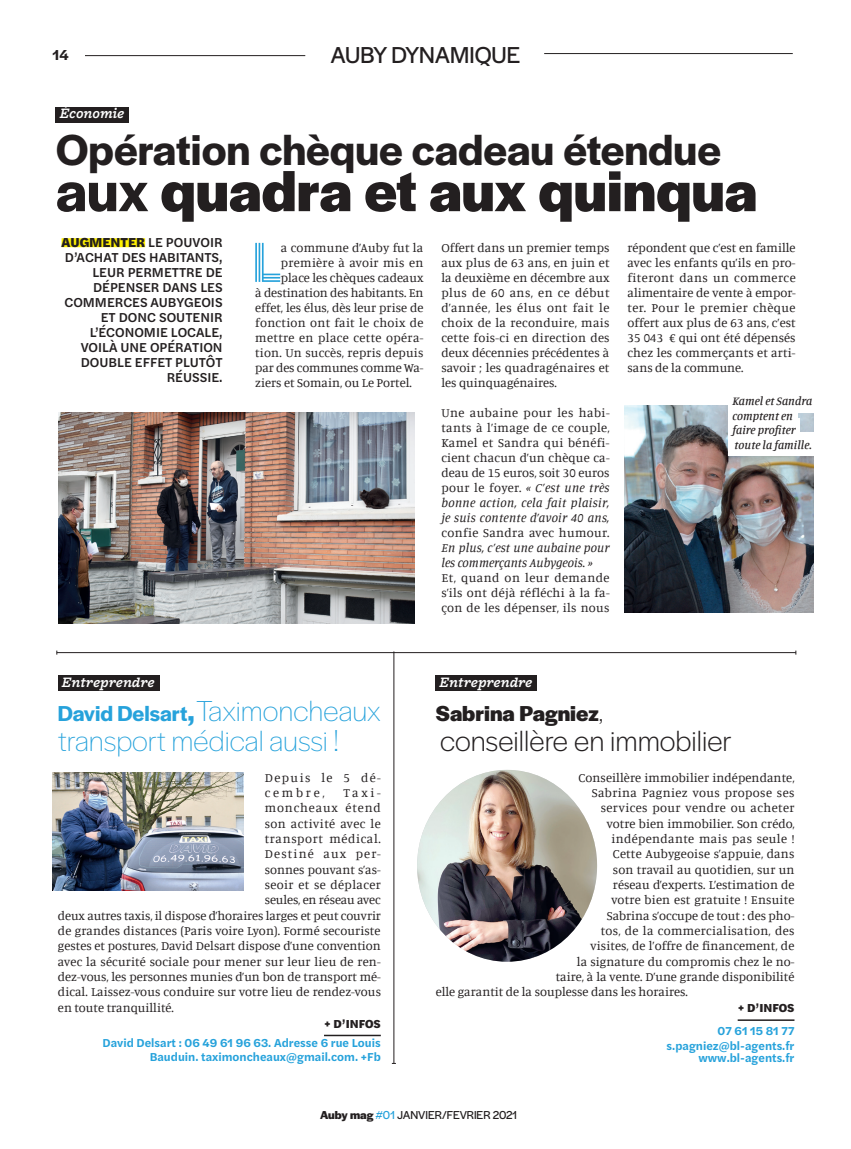
<style>
.page{position:relative;width:851px;height:1149px;background:#fff}
.page>*{position:absolute;margin:0;border:0;box-sizing:border-box;transform-origin:0 0}
.t1{font:700 60px "Halyard Display";color:#231f20}
.t2{font:55.35px "Arya Triple";color:#26a2db}
.t3{font:600 45px "Halyard Display";color:#231f20}
.t4{font:200 30px/30px "Halyard Display";color:#26a2db}
.t5{font:300 30px "Halyard Display";color:#231f20}
.t6{font:24px "Halyard Display";color:#231f20}
.t7{font:700 22.5px "Halyard Display";color:#231f20}
.t8{font:italic 600 15px "Freight Macro Pro";color:#fff}
.t9{font:600 15px "Halyard Display";color:#231f20}
.t10{font:500 13.5px/15px "Halyard Text";color:#231f20;text-align:right}
.t11{font:12.75px/15px "Manuale";letter-spacing:.005em;color:#231f20;text-align:justify}
.t12{font:12.75px "Manuale";letter-spacing:.03em;color:#231f20}
.t13{font:12.75px "Manuale";letter-spacing:.025em;color:#231f20}
.t14{font:italic 12.75px/15px "Manuale";color:#231f20}
.t15{font:12.75px/15.3px "Manuale";letter-spacing:.115em;color:#231f20}
.t16{font:12.75px "Manuale";letter-spacing:.05em;color:#231f20}
.t17{font:12.75px "Manuale";letter-spacing:.065em;color:#231f20}
.t18{font:12.75px "Manuale";letter-spacing:.09em;color:#231f20}
.t19{font:600 12px/14.4px "Halyard Text";color:#26a2db;text-align:right}
.t20{font:italic 500 12px/14.4px "Manuale";color:#231f20}
.t21{font:12px "Halyard Display";letter-spacing:-.005em;color:#231f20}
.t22{font:900 12px "Halyard Text";color:#231f20}
.s1{font-weight:600}
.s2{font-weight:900}
.s3{font-style:italic}
.s4{font-weight:600;font-size:22.5px}
.s5{font-weight:300}
.s6{font-weight:700}
.s7{color:#26a2db}
</style>
<div class="page">
<hr style="left:78px;top:55px;width:227px;height:1px;background:#231f20">
<div style="left:53px;top:34px;width:32px;height:36px;background:#fff"></div>
<div style="left:56px;top:107px;width:73px;height:15px;background:#231f20"></div>
<div style="left:62px;top:238px;width:83px;height:9px;background:#fff101"></div>
<div style="left:58px;top:675px;width:101px;height:15px;background:#231f20"></div>
<hr style="left:324px;top:1034px;width:57px;height:1px;background:#231f20">
<img style="left:59px;top:412px;width:355px;height:211px">
<hr style="left:393px;top:651px;width:1px;height:412px;background:#231f20">
<hr style="left:57px;top:652px;width:738px;height:1px;background:#231f20">
<div style="left:435px;top:675px;width:102px;height:15px;background:#231f20"></div>
<hr style="left:737px;top:1019px;width:57px;height:1px;background:#231f20">
<img style="left:417px;top:770px;width:180px;height:191px">
<hr style="left:544px;top:53px;width:248px;height:1px;background:#231f20">
<img style="left:53px;top:772px;width:190px;height:118px">
<img style="left:624px;top:405px;width:189px;height:207px">
<div style="left:728px;top:389px;width:88px;height:23px;background:#fff"></div>
<div style="left:728px;top:403px;width:69px;height:23px;background:#fff"></div>
<div style="left:728px;top:418px;width:71px;height:23px;background:#fff"></div>
<div style="left:728px;top:432px;width:88px;height:23px;background:#fff"></div>
<p class="t9" style="left:53px;top:44px;width:18px">14</p>
<h3 class="t6" style="left:330px;top:38px;width:191px">AUBY DYNAMIQUE</h3>
<p class="t8" style="left:60px;top:103px;width:66px">Économie</p>
<h3 class="t3" style="left:56px;top:117px;width:666px">Opération chèque cadeau étendue</h3>
<h1 class="t1" style="left:56px;top:148px;width:702px"><span class="s1">aux</span> quadra et aux quinqua</h1>
<p class="t10" style="left:62px;top:234px;width:162px"><span class="s2">AUGMENTER</span> LE POUVOIR<br>D’ACHAT DES HABITANTS,<br>LEUR PERMETTRE DE<br>DÉPENSER DANS LES<br>COMMERCES AUBYGEOIS<br>ET DONC SOUTENIR<br>L’ÉCONOMIE LOCALE,<br>VOILÀ UNE OPÉRATION<br>DOUBLE EFFET PLUTÔT<br>RÉUSSIE.</p>
<p class="t11" style="left:627px;top:239px;width:170px">répondent que c’est en famille avec les enfants qu’ils en pro&shy;fiteront dans un commerce alimentaire de vente à empor&shy;ter. Pour le premier chèque offert aux plus de 63 ans, c’est 35 043 € qui ont été dépensés chez les commerçants et arti&shy;sans de la commune.</p>
<p class="t11" style="left:441px;top:239px;width:170px">Offert dans un premier temps aux plus de 63 ans, en juin et la deuxième en décembre aux plus de 60 ans, en ce début d’année, les élus ont fait le choix de la reconduire, mais cette fois-ci en direction des deux décennies précédentes à savoir ; les quadragénaires et les quinquagénaires.</p>
<p class="t11" style="left:441px;top:404px;width:170px">Une aubaine pour les habi&shy;tants à l’image de ce couple, Kamel et Sandra qui bénéfi&shy;cient chacun d’un chèque ca&shy;deau de 15 euros, soit 30 euros pour le foyer. <span class="s3">« C’est une très bonne action, cela fait plaisir, je suis contente d’avoir 40 ans,</span></p>
<p class="t12" style="left:441px;top:524px;width:169px">confie Sandra avec humour.</p>
<p class="t14" style="left:441px;top:539px;width:170px">En plus, c’est une aubaine pour les commerçants Aubygeois. »</p>
<p class="t11" style="left:441px;top:569px;width:170px">Et, quand on leur demande s’ils ont déjà réfléchi à la fa&shy;çon de les dépenser, ils nous</p>
<h2 class="t2" style="left:251px;top:228px;width:31px">L</h2>
<p class="t11" style="left:281px;top:239px;width:144px">a commune d’Auby fut la</p>
<p class="t13" style="left:281px;top:254px;width:144px">première à avoir mis en</p>
<p class="t11" style="left:281px;top:269px;width:144px">place les chèques cadeaux</p>
<p class="t11" style="left:255px;top:284px;width:170px">à destination des habitants. En</p>
<p class="t11" style="left:255px;top:299px;width:170px">effet, les élus, dès leur prise de</p>
<p class="t13" style="left:255px;top:314px;width:170px">fonction ont fait le choix de</p>
<p class="t13" style="left:255px;top:329px;width:170px">mettre en place cette opéra-</p>
<p class="t11" style="left:255px;top:344px;width:169px">tion. Un succès, repris depuis</p>
<p class="t11" style="left:255px;top:359px;width:169px">par des communes comme Wa-</p>
<p class="t11" style="left:255px;top:374px;width:158px">ziers et Somain, ou Le Portel.</p>
<p class="t20" style="left:732px;top:393px;width:81px">Kamel et Sandra comptent en faire profiter toute la famille.</p>
<p class="t8" style="left:62px;top:671px;width:94px">Entreprendre</p>
<h3 class="t4" style="left:58px;top:694px;width:324px"><span class="s4">David Delsart</span><span class="s1">,</span> Taximoncheaux transport médical aussi !</h3>
<p class="t15" style="left:265px;top:769px;width:117px">Depuis le 5 dé&shy;cembre,</p>
<p class="t11" style="left:343px;top:784px;width:39px">Taxi-</p>
<p class="t17" style="left:265px;top:799px;width:117px">moncheaux étend</p>
<p class="t12" style="left:265px;top:815px;width:117px">son activité avec le</p>
<p class="t16" style="left:265px;top:830px;width:117px">transport médical.</p>
<p class="t18" style="left:265px;top:845px;width:117px">Destiné aux per-</p>
<p class="t11" style="left:265px;top:861px;width:117px">sonnes pouvant s’as-</p>
<p class="t12" style="left:265px;top:876px;width:117px">seoir et se déplacer</p>
<p class="t11" style="left:265px;top:891px;width:117px">seules, en réseau avec</p>
<p class="t11" style="left:58px;top:907px;width:324px">deux autres taxis, il dispose d’horaires larges et peut couvrir</p>
<p class="t11" style="left:58px;top:922px;width:324px">de grandes distances (Paris voire Lyon). Formé secouriste</p>
<p class="t11" style="left:58px;top:937px;width:324px">gestes et postures, David Delsart dispose d’une convention</p>
<p class="t11" style="left:58px;top:953px;width:324px">avec la sécurité sociale pour mener sur leur lieu de ren-</p>
<p class="t11" style="left:58px;top:968px;width:324px">dez-vous, les personnes munies d’un bon de transport mé-</p>
<p class="t11" style="left:58px;top:983px;width:324px">dical. Laissez-vous conduire sur votre lieu de rendez-vous</p>
<p class="t11" style="left:58px;top:998px;width:117px">en toute tranquillité.</p>
<p class="t22" style="left:324px;top:1013px;width:58px">+ D’INFOS</p>
<p class="t19" style="left:102px;top:1034px;width:280px">David Delsart : 06 49 61 96 63. Adresse 6 rue Louis<br>Bauduin. taximoncheaux@gmail.com. +Fb</p>
<p class="t8" style="left:440px;top:671px;width:94px">Entreprendre</p>
<h3 class="t7" style="left:435px;top:697px;width:169px">Sabrina Pagniez<span class="s5">,</span></h3>
<h3 class="t5" style="left:440px;top:720px;width:293px">conseillère en immobilier</h3>
<p class="t11" style="left:578px;top:769px;width:218px">Conseillère immobilier indépendante,</p>
<p class="t12" style="left:591px;top:784px;width:204px">Sabrina Pagniez vous propose ses</p>
<p class="t12" style="left:600px;top:799px;width:195px">services pour vendre ou acheter</p>
<p class="t11" style="left:606px;top:815px;width:189px">votre bien immobilier. Son crédo,</p>
<p class="t12" style="left:611px;top:830px;width:184px">indépendante mais pas seule !</p>
<p class="t11" style="left:612px;top:845px;width:183px">Cette Aubygeoise s’appuie, dans</p>
<p class="t11" style="left:612px;top:861px;width:183px">son travail au quotidien, sur un</p>
<p class="t11" style="left:612px;top:876px;width:183px">réseau d’experts. L’estimation de</p>
<p class="t11" style="left:611px;top:891px;width:185px">votre bien est gratuite ! Ensuite</p>
<p class="t11" style="left:606px;top:907px;width:189px">Sabrina s’occupe de tout : des pho-</p>
<p class="t13" style="left:600px;top:922px;width:195px">tos, de la commercialisation, des</p>
<p class="t11" style="left:590px;top:937px;width:205px">visites, de l’offre de financement, de</p>
<p class="t11" style="left:576px;top:953px;width:219px">la signature du compromis chez le no-</p>
<p class="t11" style="left:555px;top:968px;width:240px">taire, à la vente. D’une grande disponibilité</p>
<p class="t11" style="left:435px;top:983px;width:253px">elle garantit de la souplesse dans les horaires.</p>
<p class="t22" style="left:737px;top:998px;width:58px">+ D’INFOS</p>
<p class="t19" style="left:666px;top:1022px;width:129px">07 61 15 81 77 s.pagniez@bl-agents.fr</p>
<p class="t19" style="left:698px;top:1049px;width:97px">www.bl-agents.fr</p>
<p class="t21" style="left:320px;top:1106px;width:198px"><span class="s6">Auby mag</span> <span class="s7">#01</span> JANVIER/FEVRIER 2021</p>
</div>
